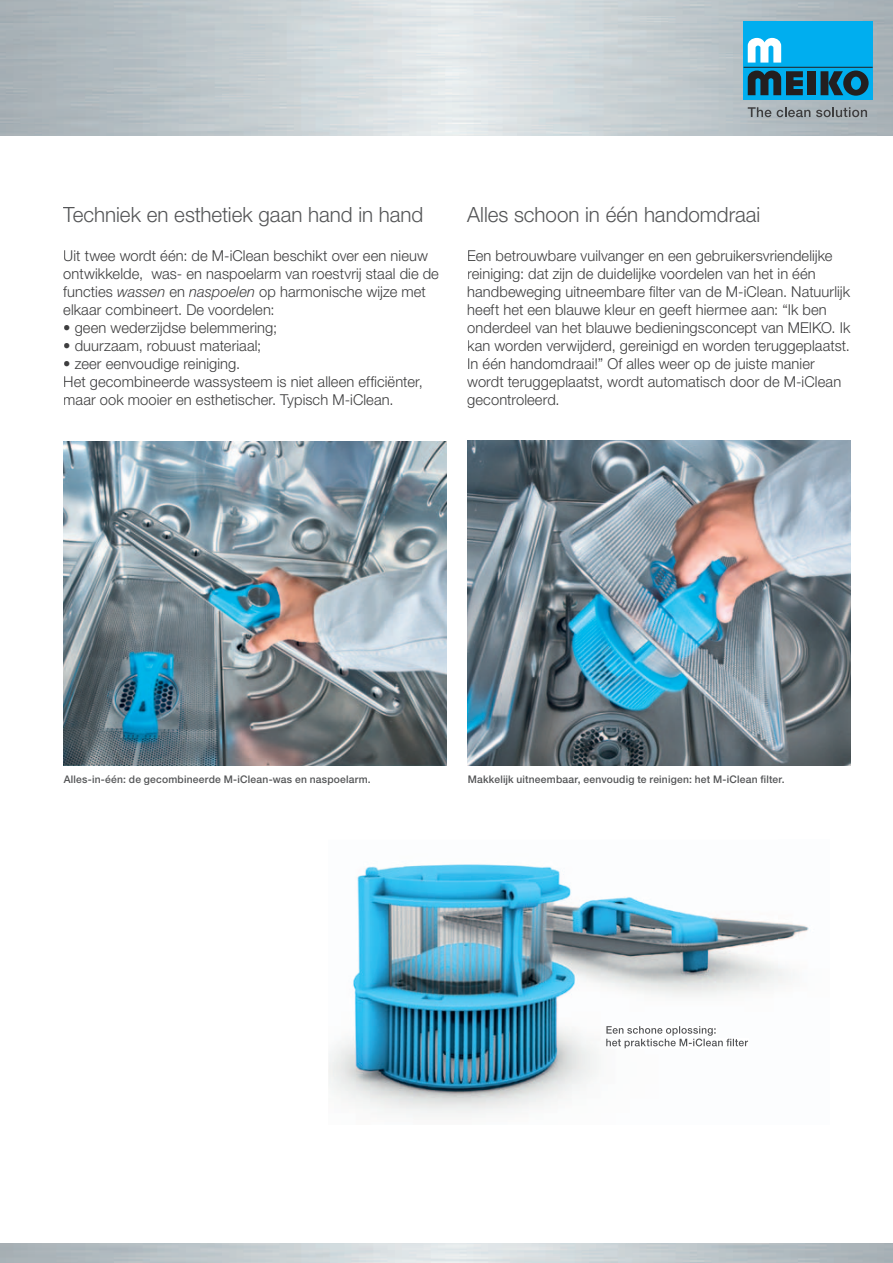
<style>
.page{position:relative;width:893px;height:1263px;background:#fff}
.page>*{position:absolute;margin:0;border:0;box-sizing:border-box;transform-origin:0 0}
.t1{font:300 21px "Helvetica Neue LT Pro";color:#545557}
.t2{font:300 15px/18px "Helvetica Neue LT Pro";letter-spacing:.005em;color:#3e3e3f}
.t3{font:500 10.5px "Helvetica Neue LT Pro";letter-spacing:.02em;color:#545557}
.s1{font-style:italic}
</style>
<div class="page">
<img style="left:0;top:0;width:893px;height:135px">
<div style="left:744px;top:21px;width:129px;height:78px;background:#00aeef"></div>
<div style="left:808px;top:71px;width:8px;height:24px;background:#231f20"></div>
<svg style="left:820px;top:71px;width:49px;height:25px"></svg>
<hr style="left:744px;top:67px;width:129px;height:1px;background:#231f20">
<svg style="left:748px;top:38px;width:33px;height:25px"></svg>
<svg style="left:748px;top:71px;width:55px;height:24px"></svg>
<svg style="left:748px;top:107px;width:62px;height:10px"></svg>
<svg style="left:816px;top:107px;width:51px;height:10px"></svg>
<img style="left:64px;top:441px;width:382px;height:324px">
<img style="left:468px;top:441px;width:382px;height:324px">
<img style="left:328px;top:864px;width:481px;height:251px">
<img style="left:606px;top:1026px;width:110px;height:10px">
<img style="left:606px;top:1038px;width:142px;height:10px">
<h1 class="t1" style="left:63px;top:202px;width:362px">Techniek en esthetiek gaan hand in hand</h1>
<p class="t2" style="left:63px;top:246px;width:377px">Uit twee wordt één: de M-iClean beschikt over een nieuw ontwikkelde, was- en naspoelarm van roestvrij staal die de functies <span class="s1">wassen</span> en <span class="s1">naspoelen</span> op harmonische wijze met elkaar combineert. De voordelen:</p>
<p class="t2" style="left:63px;top:318px;width:215px">• geen wederzĳdse belemmering;</p>
<p class="t2" style="left:63px;top:336px;width:200px">• duurzaam, robuust materiaal;</p>
<p class="t2" style="left:63px;top:354px;width:361px">• zeer eenvoudige reiniging.<br>Het gecombineerde wassysteem is niet alleen efficiënter, maar ook mooier en esthetischer. Typisch M-iClean.</p>
<h1 class="t1" style="left:467px;top:202px;width:295px">Alles schoon in één handomdraai</h1>
<p class="t2" style="left:467px;top:246px;width:385px">Een betrouwbare vuilvanger en een gebruikersvriendelijke reiniging: dat zijn de duidelijke voordelen van het in één handbeweging uitneembare filter van de M-iClean. Natuurlijk heeft het een blauwe kleur en geeft hiermee aan: “Ik ben onderdeel van het blauwe bedieningsconcept van MEIKO. Ik kan worden verwijderd, gereinigd en worden teruggeplaatst.<br>In één handomdraai!” Of alles weer op de juiste manier wordt teruggeplaatst, wordt automatisch door de M-iClean gecontroleerd.</p>
<p class="t3" style="left:64px;top:773px;width:309px">Alles-in-één: de gecombineerde M-iClean-was en naspoelarm.</p>
<p class="t3" style="left:468px;top:773px;width:318px">Makkelĳk uitneembaar, eenvoudig te reinigen: het M-iClean filter.</p>
</div>
